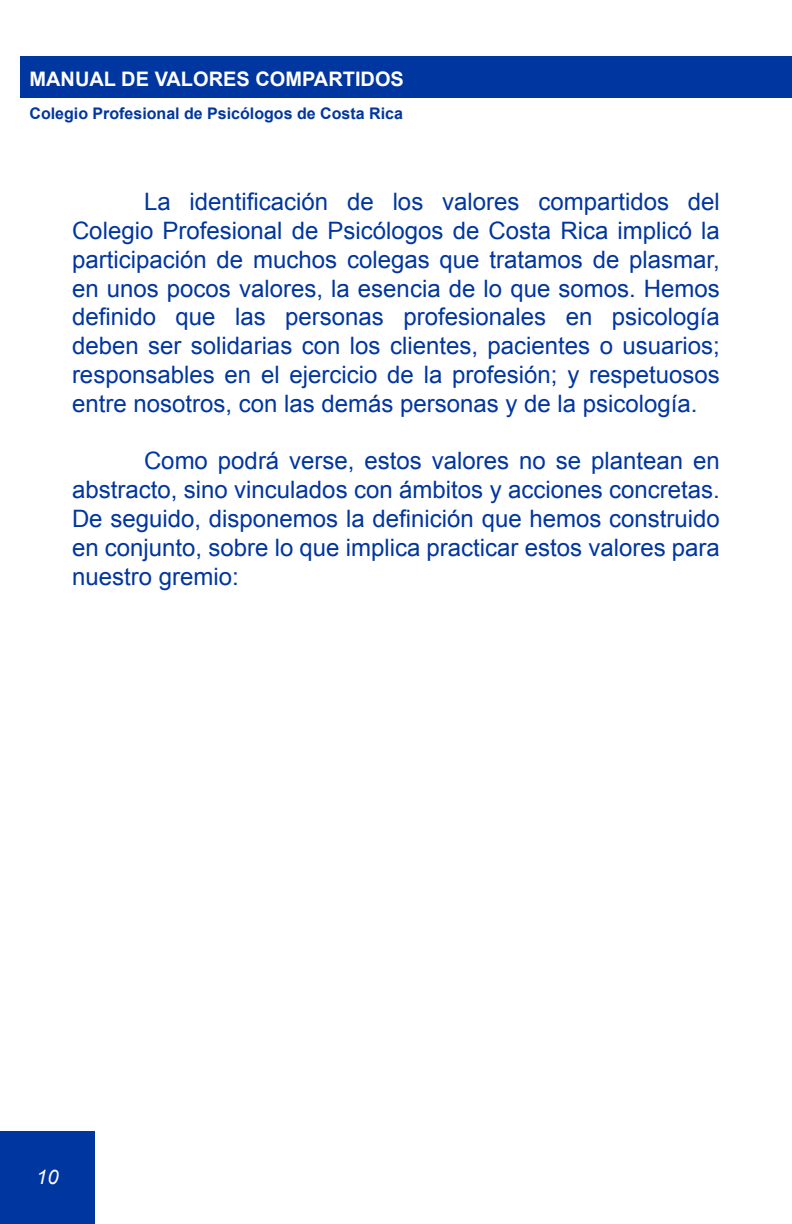
<style>
.page{position:relative;width:792px;height:1224px;background:#fff}
.page>*{position:absolute;margin:0;border:0;box-sizing:border-box;transform-origin:0 0}
.t1{font:24px/28.8px "Arial";color:#0036a0;text-align:justify}
.t2{font:700 20px "Arial";color:#fff}
.t3{font:italic 20px "Arial";color:#fff}
.t4{font:700 16px "Arial";color:#0036a0}
</style>
<div class="page">
<div style="left:0;top:1132px;width:95px;height:92px;background:#0036a0"></div>
<div style="left:21px;top:56px;width:771px;height:42px;background:#0036a0"></div>
<p class="t2" style="left:29px;top:65px;width:376px">MANUAL DE VALORES COMPARTIDOS</p>
<p class="t4" style="left:29px;top:102px;width:375px">Colegio Profesional de Psicólogos de Costa Rica</p>
<p class="t1" style="left:72px;top:187px;width:649px;text-indent:72px">La identificación de los valores compartidos del Colegio Profesional de Psicólogos de Costa Rica implicó la participación de muchos colegas que tratamos de plasmar, en unos pocos valores, la esencia de lo que somos. Hemos definido que las personas profesionales en psicología deben ser solidarias con los clientes, pacientes o usuarios; responsables en el ejercicio de la profesión; y respetuosos entre nosotros, con las demás personas y de la psicología.</p>
<p class="t1" style="left:72px;top:446px;width:649px;text-indent:72px">Como podrá verse, estos valores no se plantean en abstracto, sino vinculados con ámbitos y acciones concretas.<br>De seguido, disponemos la definición que hemos construido en conjunto, sobre lo que implica practicar estos valores para nuestro gremio:</p>
<p class="t3" style="left:36px;top:1164px;width:24px">10</p>
</div>
